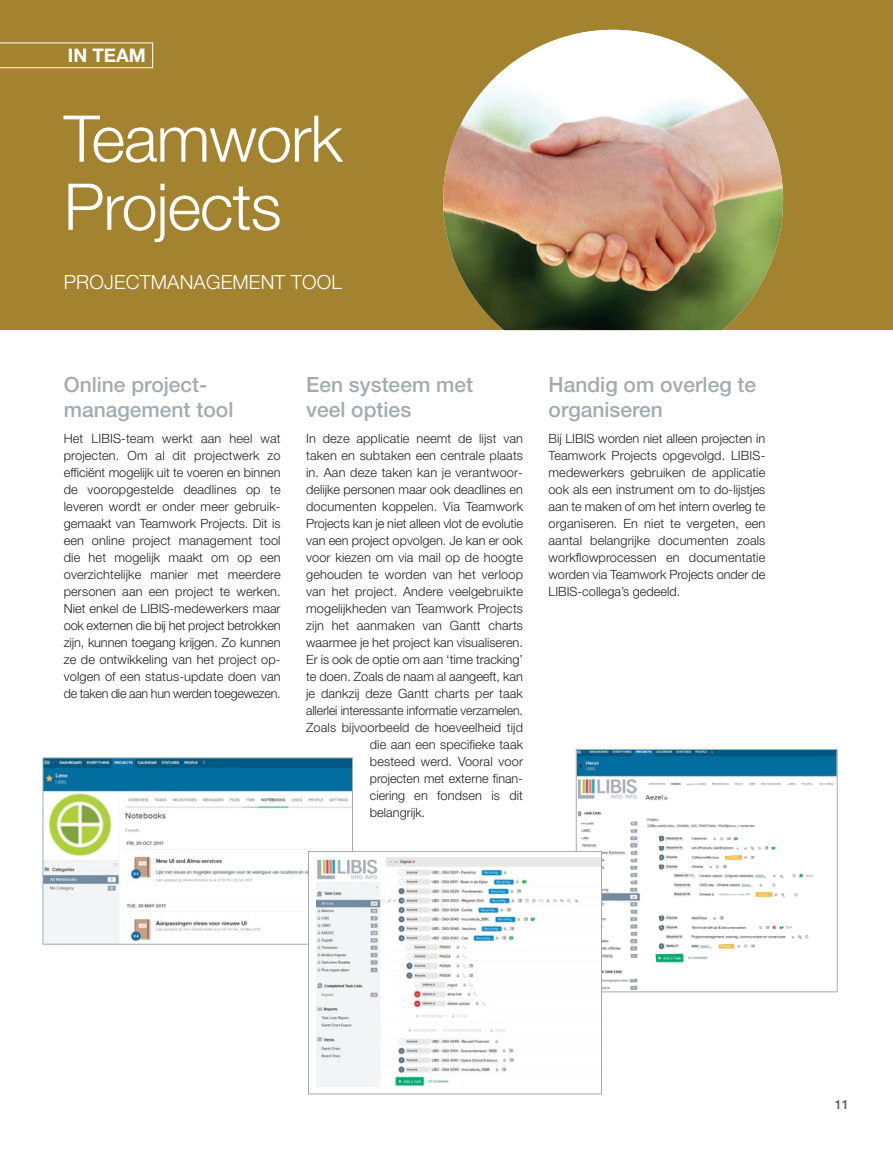
<style>
.page{position:relative;width:893px;height:1149px;background:#fff}
.page>*{position:absolute;margin:0;border:0;box-sizing:border-box;transform-origin:0 0}
.t1{font:300 64.5px/68.1px "Helvetica Neue LT Std";letter-spacing:-.015em;color:#fff}
.t2{font:500 21px/25.5px "Helvetica Neue LT Std";color:#a2acb0}
.t3{font:300 19.5px "Helvetica Neue LT Std";letter-spacing:.01em;color:#fff}
.t4{font:700 18.75px "Helvetica Neue LT Std";color:#fff}
.t5{font:300 12.75px/17px "Helvetica Neue LT Std";letter-spacing:.005em;color:#231f20;text-align:justify}
.t6{font:500 12.75px "Helvetica Neue LT Std";color:#53616f}
</style>
<div class="page">
<div style="left:0;top:0;width:893px;height:330px;background:#a38330"></div>
<img style="left:443px;top:30px;width:340px;height:340px;border-radius:50%">
<div style="left:487px;top:330px;width:278px;height:64px;background:#fff"></div>
<svg style="left:0;top:43px;width:153px;height:25px"></svg>
<img style="left:45px;top:759px;width:306px;height:183px">
<div style="left:43px;top:757px;width:310px;height:187px;border:1px solid #a2acb0"></div>
<img style="left:578px;top:750px;width:258px;height:200px">
<div style="left:576px;top:748px;width:262px;height:244px;border:1px solid #a2acb0"></div>
<div style="left:309px;top:851px;width:292px;height:242px;background:#fff"></div>
<img style="left:317px;top:857px;width:283px;height:228px">
<div style="left:308px;top:850px;width:294px;height:244px;border:1px solid #a2acb0"></div>
<h3 class="t4" style="left:68px;top:44px;width:80px">IN TEAM</h3>
<h1 class="t1" style="left:64px;top:111px;width:280px">Teamwork<br>Projects</h1>
<h3 class="t3" style="left:64px;top:275px;width:280px">PROJECTMANAGEMENT TOOL</h3>
<h2 class="t2" style="left:64px;top:373px;width:171px">Online project - management tool</h2>
<p class="t5" style="left:64px;top:430px;width:218px">Het LIBIS-team werkt aan heel wat projecten. Om al dit projectwerk zo efficiënt mogelijk uit te voeren en binnen de vooropgestelde deadlines op te leveren wordt er onder meer gebruik - gemaakt van Teamwork Projects. Dit is een online project management tool die het mogelijk maakt om op een overzichtelijke manier met meerdere personen aan een project te werken.<br>Niet enkel de LIBIS-medewerkers maar ook externen die bij het project betrokken zijn, kunnen toegang krijgen. Zo kunnen ze de ontwikkeling van het project op - volgen of een status-update doen van de taken die aan hun werden toegewezen.</p>
<h2 class="t2" style="left:306px;top:373px;width:168px">Een systeem met veel opties</h2>
<p class="t5" style="left:306px;top:430px;width:218px">In deze applicatie neemt de lijst van</p>
<p class="t5" style="left:306px;top:447px;width:218px">taken en subtaken een centrale plaats</p>
<p class="t5" style="left:306px;top:465px;width:218px">in. Aan deze taken kan je verantwoor -</p>
<p class="t5" style="left:306px;top:482px;width:218px">delijke personen maar ook deadlines en</p>
<p class="t5" style="left:306px;top:499px;width:218px">documenten koppelen. Via Teamwork</p>
<p class="t5" style="left:306px;top:516px;width:218px">Projects kan je niet alleen vlot de evolutie</p>
<p class="t5" style="left:306px;top:533px;width:218px">van een project opvolgen. Je kan er ook</p>
<p class="t5" style="left:306px;top:550px;width:218px">voor kiezen om via mail op de hoogte</p>
<p class="t5" style="left:306px;top:567px;width:218px">gehouden te worden van het verloop</p>
<p class="t5" style="left:306px;top:584px;width:218px">van het project. Andere veelgebruikte</p>
<p class="t5" style="left:306px;top:601px;width:218px">mogelijkheden van Teamwork Projects</p>
<p class="t5" style="left:306px;top:618px;width:218px">zijn het aanmaken van Gantt charts</p>
<p class="t5" style="left:306px;top:635px;width:218px">waarmee je het project kan visualiseren.</p>
<p class="t5" style="left:306px;top:652px;width:218px">Er is ook de optie om aan ‘time tracking’</p>
<p class="t5" style="left:306px;top:669px;width:218px">te doen. Zoals de naam al aangeeft, kan</p>
<p class="t5" style="left:306px;top:686px;width:218px">je dankzij deze Gantt charts per taak</p>
<p class="t5" style="left:306px;top:703px;width:218px">allerlei interessante informatie verzamelen.</p>
<p class="t5" style="left:306px;top:720px;width:218px">Zoals bijvoorbeeld de hoeveel heid tijd</p>
<p class="t5" style="left:370px;top:737px;width:155px">die aan een specifieke taak</p>
<p class="t5" style="left:370px;top:754px;width:155px">besteed werd. Vooral voor</p>
<p class="t5" style="left:370px;top:771px;width:154px">projecten met externe finan -</p>
<p class="t5" style="left:370px;top:788px;width:155px">ciering en fondsen is dit</p>
<p class="t5" style="left:370px;top:805px;width:57px">belangrijk.</p>
<h2 class="t2" style="left:549px;top:373px;width:209px">Handig om overleg te organiseren</h2>
<p class="t5" style="left:549px;top:430px;width:218px">Bij LIBIS worden niet alleen projecten in Teamwork Projects opgevolgd. LIBIS&shy;medewerkers gebruiken de applicatie ook als een instrument om to do-lijstjes aan te maken of om het intern overleg te organiseren. En niet te vergeten, een aantal belangrijke documenten zoals workflowprocessen en documentatie worden via Teamwork Projects onder de LIBIS-collega’s gedeeld.</p>
<p class="t6" style="left:835px;top:1099px;width:16px">11</p>
</div>
